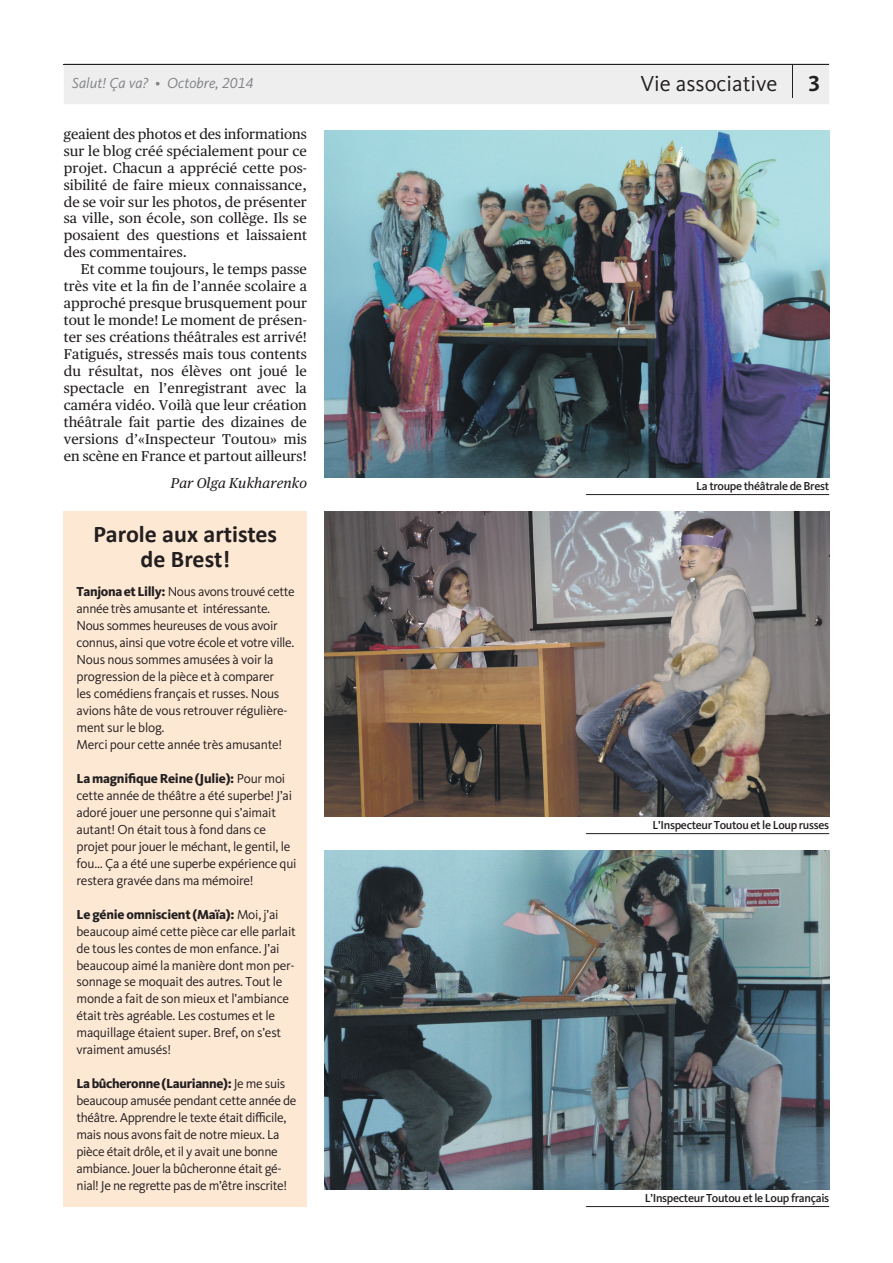
<style>
.page{position:relative;width:893px;height:1263px;background:#fff}
.page>*{position:absolute;margin:0;border:0;box-sizing:border-box;transform-origin:0 0}
.t1{font:700 24px/24.6px "Calibri";color:#231f20;text-align:center}
.t2{font:22.5px "Kievit OT";color:#231f20}
.t3{font:700 22.5px "Kievit OT";color:#231f20}
.t4{font:italic 15px "Kievit OT";color:#808285}
.t5{font:14.25px/17px "Publico Text";letter-spacing:.01em;color:#231f20;text-align:justify}
.t6{font:italic 14.25px "Publico Text";letter-spacing:.01em;color:#231f20}
.t7{font:13.5px/17px "Kievit OT";letter-spacing:-.015em;color:#231f20}
.t8{font:500 12px "Kievit OT";letter-spacing:-.025em;color:#231f20}
.s1{font-weight:800}
</style>
<div class="page">
<div style="left:64px;top:65px;width:765px;height:39px;background:#eeeeef"></div>
<hr style="left:64px;top:64px;width:765px;height:1px;background:#231f20">
<hr style="left:793px;top:65px;width:1px;height:32px;background:#231f20">
<img style="left:325px;top:851px;width:504px;height:339px">
<img style="left:325px;top:130px;width:504px;height:348px">
<img style="left:325px;top:512px;width:504px;height:305px">
<hr style="left:586px;top:494px;width:243px;height:1px;background:#231f20">
<hr style="left:586px;top:833px;width:243px;height:1px;background:#231f20">
<hr style="left:586px;top:1206px;width:243px;height:1px;background:#231f20">
<div style="left:64px;top:512px;width:243px;height:695px;background:#fde8d4"></div>
<p class="t4" style="left:72px;top:74px;width:183px">Salut! Ça va? • Octobre, 2014</p>
<h2 class="t2" style="left:640px;top:70px;width:139px">Vie associative</h2>
<h2 class="t3" style="left:808px;top:70px;width:14px">3</h2>
<p class="t5" style="left:64px;top:125px;width:245px">geaient des photos et des informations sur le blog créé spécialement pour ce projet. Chacun a apprécié cette pos&shy;sibilité de faire mieux connaissance, de se voir sur les photos, de présenter sa ville, son école, son collège. Ils se posaient des questions et laissaient des commentaires.</p>
<p class="t5" style="left:64px;top:261px;width:245px;text-indent:17px">Et comme toujours, le temps passe très vite et la fin de l’année scolaire a approché presque brusquement pour tout le monde! Le moment de présen&shy;ter ses créations théâtrales est arrivé!<br>Fatigués, stressés mais tous contents du résultat, nos élèves ont joué le spectacle en l’enregistrant avec la caméra vidéo. Voilà que leur création théâtrale fait partie des dizaines de versions d’«Inspecteur Toutou» mis en scène en France et partout ailleurs!</p>
<p class="t6" style="left:171px;top:475px;width:138px">Par Olga Kukharenko</p>
<p class="t8" style="left:696px;top:479px;width:134px">La troupe théâtrale de Brest</p>
<h1 class="t1" style="left:94px;top:522px;width:185px">Parole aux artistes de Brest!</h1>
<p class="t7" style="left:77px;top:583px;width:220px"><span class="s1">Tanjona et Lilly:</span> Nous avons trouvé cette année très amusante et intéressante.<br>Nous sommes heureuses de vous avoir connus, ainsi que votre école et votre ville.<br>Nous nous sommes amusées à voir la progression de la pièce et à comparer<br>les comédiens français et russes. Nous avions hâte de vous retrouver régulière&shy;ment sur le blog.<br>Merci pour cette année très amusante!</p>
<p class="t7" style="left:77px;top:770px;width:222px"><span class="s1">La magnifique Reine (Julie):</span> Pour moi cette année de théâtre a été superbe! J’ai adoré jouer une personne qui s’aimait autant! On était tous à fond dans ce projet pour jouer le méchant, le gentil, le fou… Ça a été une superbe expérience qui restera gravée dans ma mémoire!</p>
<p class="t7" style="left:77px;top:905px;width:221px"><span class="s1">Le génie omniscient (Maïa):</span> Moi, j’ai beaucoup aimé cette pièce car elle parlait de tous les contes de mon enfance. J’ai beaucoup aimé la manière dont mon per&shy;sonnage se moquait des autres. Tout le monde a fait de son mieux et l’ambiance était très agréable. Les costumes et le maquillage étaient super. Bref, on s’est vraiment amusés!</p>
<p class="t7" style="left:77px;top:1075px;width:221px"><span class="s1">La bûcheronne (Laurianne):</span> Je me suis beaucoup amusée pendant cette année de théâtre. Apprendre le texte était difficile, mais nous avons fait de notre mieux. La pièce était drôle, et il y avait une bonne ambiance. Jouer la bûcheronne était gé&shy;nial! Je ne regrette pas de m’être inscrite!</p>
<p class="t8" style="left:653px;top:818px;width:178px">L’Inspecteur Toutou et le Loup russes</p>
<p class="t8" style="left:645px;top:1190px;width:186px">L’Inspecteur Toutou et le Loup français</p>
</div>
